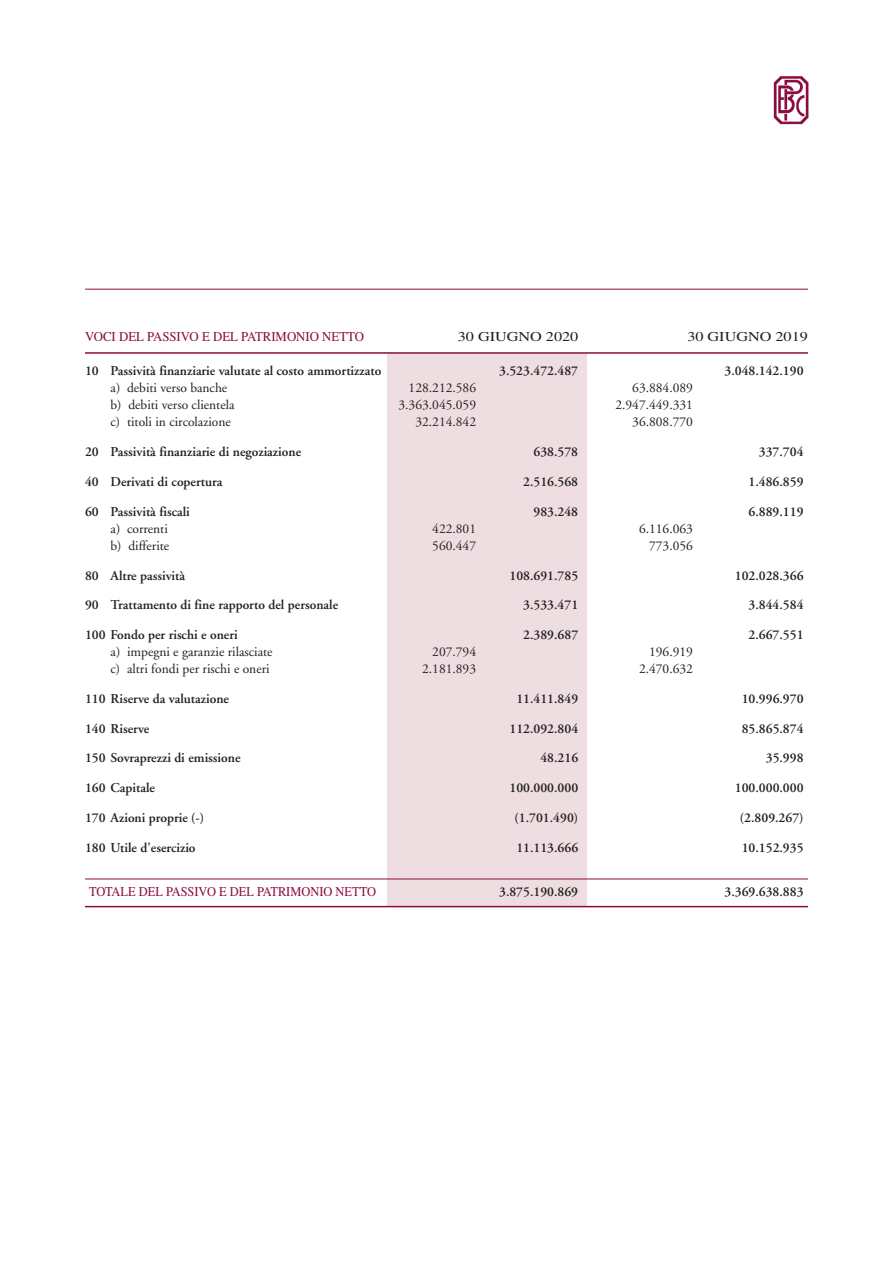
<style>
.page{position:relative;width:893px;height:1263px;background:#fff}
.page>*{position:absolute;margin:0;border:0;box-sizing:border-box;transform-origin:0 0}
.t1{font:600 13.5px "Adobe Garamond";color:#231f20}
.t2{font:13.5px "Adobe Garamond";color:#231f20}
.t3{font:13.5px "Times";color:#8c0b42;scale:.92 1}
.t4{font:13.5px "Times";color:#8c0b42;scale:.95 1}
.t5{font:13.5px "Times";color:#231f20;scale:1.2 1}
</style>
<div class="page">
<img style="left:773px;top:76px;width:36px;height:49px">
<div style="left:387px;top:353px;width:200px;height:553px;background:#efdee1"></div>
<hr style="left:85px;top:289px;width:723px;height:1px;background:#8c0b42">
<hr style="left:85px;top:879px;width:723px;height:1px;background:#8c0b42">
<hr style="left:85px;top:352px;width:723px;height:2px;background:#8c0b42">
<hr style="left:85px;top:906px;width:723px;height:1px;background:#8c0b42">
<p class="t4" style="left:85px;top:332px;width:295px">VOCI DEL PASSIVO E DEL PATRIMONIO NETTO</p>
<p class="t5" style="left:458px;top:332px;width:102px">30 GIUGNO 2020</p>
<p class="t5" style="left:687px;top:332px;width:102px">30 GIUGNO 2019</p>
<p class="t1" style="left:85px;top:366px;width:298px">10 Passività finanziarie valutate al costo ammortizzato</p>
<p class="t1" style="left:499px;top:366px;width:81px">3.523.472.487</p>
<p class="t1" style="left:724px;top:366px;width:81px">3.048.142.190</p>
<p class="t2" style="left:111px;top:383px;width:118px">a) debiti verso banche</p>
<p class="t2" style="left:409px;top:383px;width:69px">128.212.586</p>
<p class="t2" style="left:632px;top:383px;width:62px">63.884.089</p>
<p class="t2" style="left:111px;top:400px;width:125px">b) debiti verso clientela</p>
<p class="t2" style="left:398px;top:400px;width:79px">3.363.045.059</p>
<p class="t2" style="left:615px;top:400px;width:79px">2.947.449.331</p>
<p class="t2" style="left:111px;top:417px;width:122px">c) titoli in circolazione</p>
<p class="t2" style="left:415px;top:417px;width:62px">32.214.842</p>
<p class="t2" style="left:632px;top:417px;width:62px">36.808.770</p>
<p class="t1" style="left:85px;top:447px;width:218px">20 Passività finanziarie di negoziazione</p>
<p class="t1" style="left:533px;top:447px;width:46px">638.578</p>
<p class="t1" style="left:759px;top:447px;width:46px">337.704</p>
<p class="t1" style="left:85px;top:476px;width:139px">40 Derivati di copertura</p>
<p class="t1" style="left:523px;top:476px;width:56px">2.516.568</p>
<p class="t1" style="left:749px;top:476px;width:56px">1.486.859</p>
<p class="t1" style="left:85px;top:506px;width:106px">60 Passività fiscali</p>
<p class="t1" style="left:533px;top:506px;width:46px">983.248</p>
<p class="t1" style="left:749px;top:506px;width:56px">6.889.119</p>
<p class="t2" style="left:111px;top:523px;width:59px">a) correnti</p>
<p class="t2" style="left:432px;top:523px;width:45px">422.801</p>
<p class="t2" style="left:639px;top:523px;width:55px">6.116.063</p>
<p class="t2" style="left:111px;top:540px;width:60px">b) differite</p>
<p class="t2" style="left:432px;top:540px;width:45px">560.447</p>
<p class="t2" style="left:649px;top:540px;width:45px">773.056</p>
<p class="t1" style="left:85px;top:570px;width:102px">80 Altre passività</p>
<p class="t1" style="left:509px;top:570px;width:70px">108.691.785</p>
<p class="t1" style="left:735px;top:570px;width:70px">102.028.366</p>
<p class="t1" style="left:85px;top:600px;width:255px">90 Trattamento di fine rapporto del personale</p>
<p class="t1" style="left:523px;top:600px;width:56px">3.533.471</p>
<p class="t1" style="left:749px;top:600px;width:56px">3.844.584</p>
<p class="t1" style="left:85px;top:629px;width:154px">100 Fondo per rischi e oneri</p>
<p class="t1" style="left:523px;top:629px;width:56px">2.389.687</p>
<p class="t1" style="left:749px;top:629px;width:56px">2.667.551</p>
<p class="t2" style="left:111px;top:646px;width:164px">a) impegni e garanzie rilasciate</p>
<p class="t2" style="left:432px;top:646px;width:45px">207.794</p>
<p class="t2" style="left:649px;top:646px;width:45px">196.919</p>
<p class="t2" style="left:111px;top:663px;width:161px">c) altri fondi per rischi e oneri</p>
<p class="t2" style="left:422px;top:663px;width:55px">2.181.893</p>
<p class="t2" style="left:639px;top:663px;width:55px">2.470.632</p>
<p class="t1" style="left:85px;top:693px;width:145px">110 Riserve da valutazione</p>
<p class="t1" style="left:516px;top:693px;width:63px">11.411.849</p>
<p class="t1" style="left:742px;top:693px;width:63px">10.996.970</p>
<p class="t1" style="left:85px;top:723px;width:66px">140 Riserve</p>
<p class="t1" style="left:509px;top:723px;width:70px">112.092.804</p>
<p class="t1" style="left:742px;top:723px;width:63px">85.865.874</p>
<p class="t1" style="left:85px;top:753px;width:157px">150 Sovraprezzi di emissione</p>
<p class="t1" style="left:540px;top:753px;width:39px">48.216</p>
<p class="t1" style="left:766px;top:753px;width:39px">35.998</p>
<p class="t1" style="left:85px;top:782px;width:71px">160 Capitale</p>
<p class="t1" style="left:509px;top:782px;width:70px">100.000.000</p>
<p class="t1" style="left:735px;top:782px;width:70px">100.000.000</p>
<p class="t1" style="left:85px;top:812px;width:121px">170 Azioni proprie (-)</p>
<p class="t1" style="left:515px;top:812px;width:65px">(1.701.490)</p>
<p class="t1" style="left:740px;top:812px;width:65px">(2.809.267)</p>
<p class="t1" style="left:85px;top:842px;width:112px">180 Utile d'esercizio</p>
<p class="t1" style="left:516px;top:842px;width:63px">11.113.666</p>
<p class="t1" style="left:742px;top:842px;width:63px">10.152.935</p>
<p class="t3" style="left:89px;top:887px;width:313px">TOTALE DEL PASSIVO E DEL PATRIMONIO NETTO</p>
<p class="t1" style="left:499px;top:887px;width:81px">3.875.190.869</p>
<p class="t1" style="left:724px;top:887px;width:81px">3.369.638.883</p>
</div>
